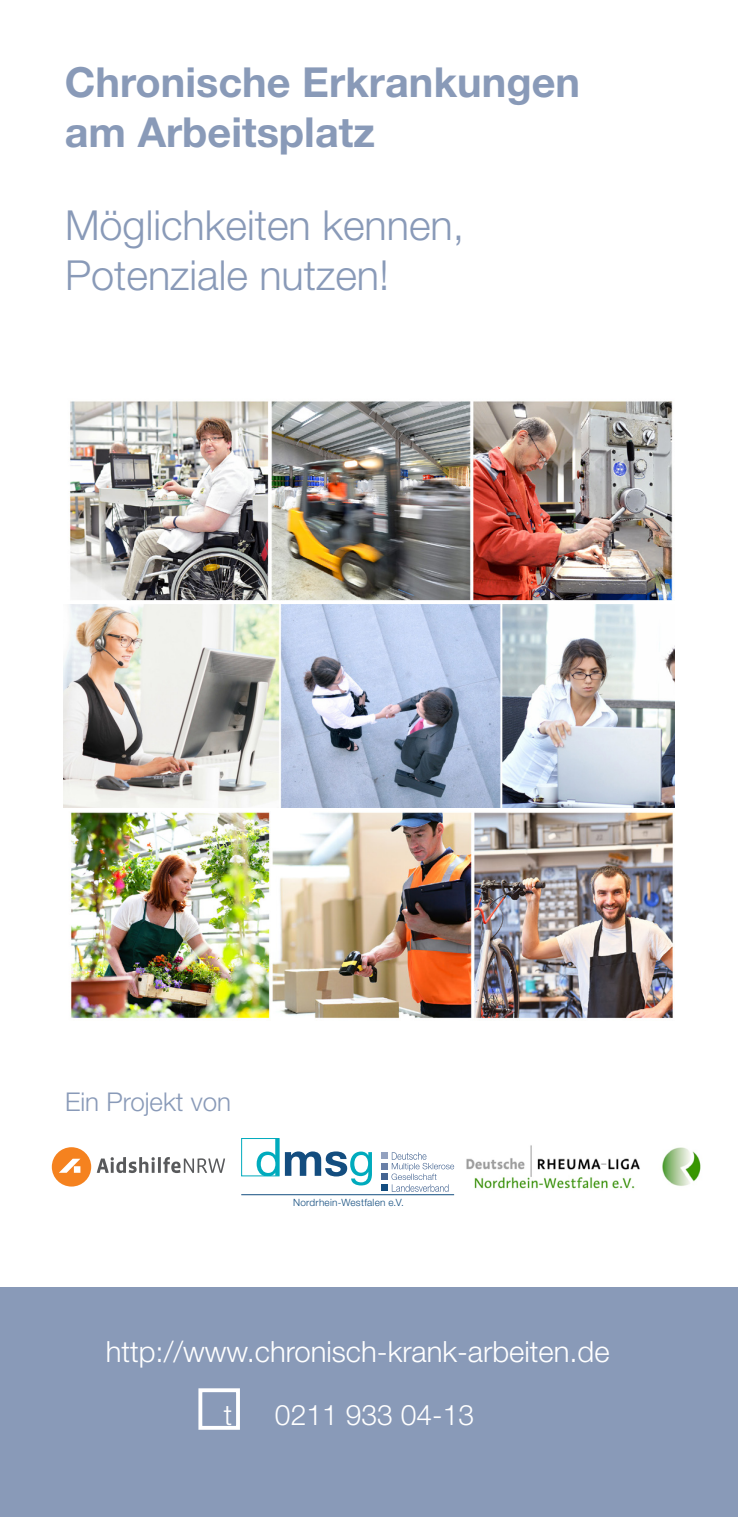
<style>
.page{position:relative;width:738px;height:1517px;background:#fff}
.page>*{position:absolute;margin:0;border:0;box-sizing:border-box;transform-origin:0 0}
.t1{font:300 41.5px "Helvetica Neue LT Std";color:#899ab8}
.t2{font:700 41.5px/49.8px "Helvetica Neue LT Std";color:#899ab8}
.t3{font:300 29.25px "Helvetica Neue LT Std";color:#fff}
.t4{font:300 28.25px "Helvetica Neue LT Std";color:#fff}
.t5{font:300 26px "Helvetica Neue LT Std";color:#899ab8}
.t6{font:300 10px "Helvetica Neue LT Std";letter-spacing:.025em;color:#134d7f}
</style>
<div class="page">
<img style="left:69px;top:401px;width:604px;height:199px">
<svg style="left:97px;top:1157px;width:128px;height:16px"></svg>
<svg style="left:52px;top:1147px;width:39px;height:39px"></svg>
<img style="left:466px;top:1145px;width:235px;height:44px">
<div style="left:0;top:1287px;width:737px;height:230px;background:#899ab8"></div>
<div style="left:198px;top:1388px;width:42px;height:41px;border:4px solid #fff"></div>
<img style="left:64px;top:604px;width:609px;height:203px">
<img style="left:70px;top:812px;width:603px;height:207px">
<div style="left:241px;top:1138px;width:38px;height:38px;border:1px solid #00abbd"></div>
<svg style="left:256px;top:1138px;width:23px;height:38px"></svg>
<svg style="left:285px;top:1151px;width:86px;height:34px"></svg>
<div style="left:380px;top:1152px;width:7px;height:6px;background:#93a1bf"></div>
<div style="left:380px;top:1163px;width:7px;height:6px;background:#6a80a7"></div>
<div style="left:380px;top:1173px;width:7px;height:7px;background:#446491"></div>
<div style="left:380px;top:1184px;width:7px;height:6px;background:#134d7f"></div>
<svg style="left:391px;top:1152px;width:63px;height:40px"></svg>
<hr style="left:241px;top:1194px;width:213px;height:1px;background:#134d7f">
<p class="t2" style="left:65px;top:56px;width:516px">Chronische Erkrankungen am Arbeitsplatz</p>
<p class="t1" style="left:65px;top:200px;width:400px">Möglichkeiten kennen,</p>
<p class="t1" style="left:65px;top:249px;width:325px">Potenziale nutzen!</p>
<p class="t5" style="left:65px;top:1086px;width:167px">Ein Projekt von</p>
<p class="t6" style="left:293px;top:1196px;width:112px">Nordrhein-Westfalen e.V.</p>
<p class="t3" style="left:106px;top:1333px;width:505px">http://www.chronisch-krank-arbeiten.de</p>
<p class="t4" style="left:224px;top:1397px;width:10px">t</p>
<p class="t4" style="left:275px;top:1397px;width:200px">0211 933 04-13</p>
</div>
